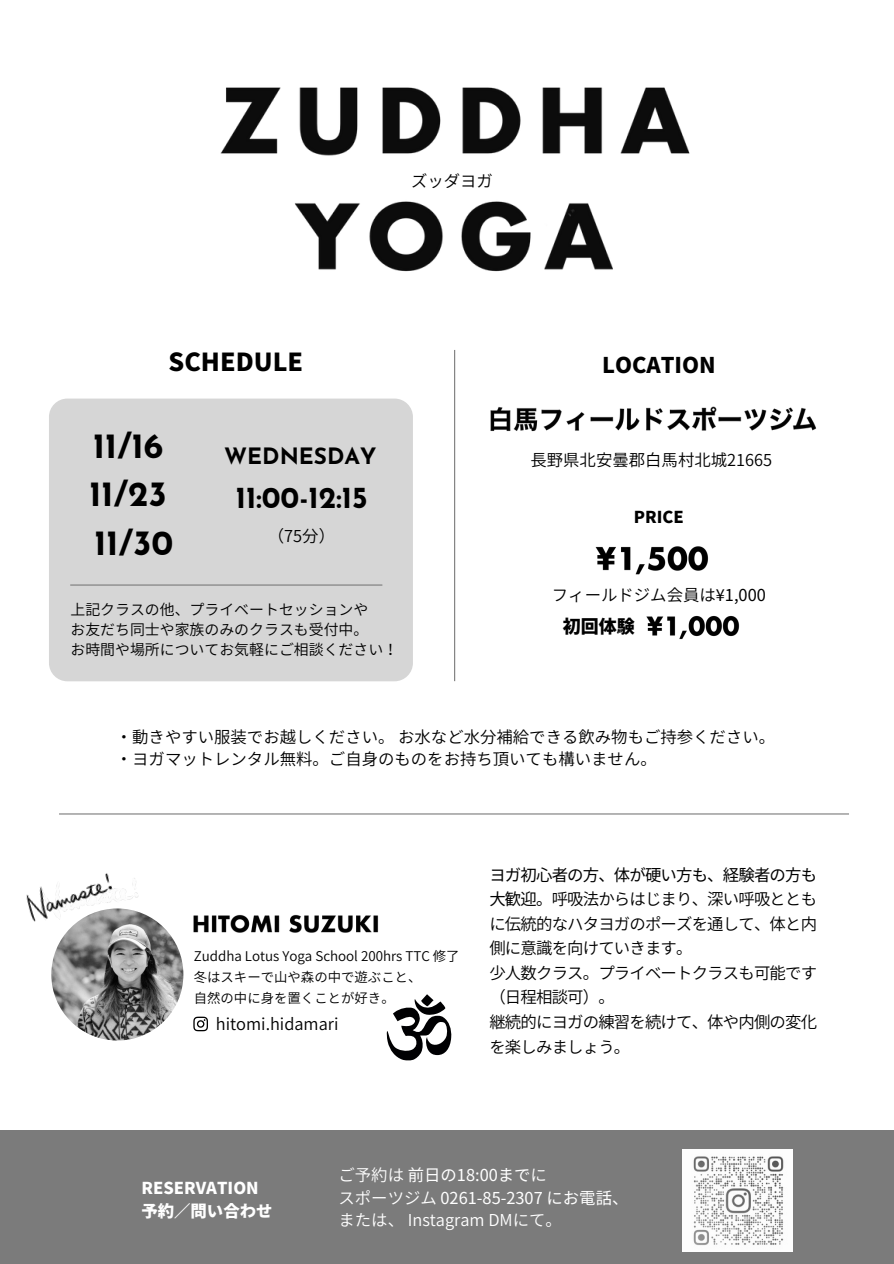
<style>
.page{position:relative;width:894px;height:1264px;background:#fff}
.page>*{position:absolute;margin:0;border:0;box-sizing:border-box;transform-origin:0 0}
.t1{font:700 34.8px/48.4px "Josefin Sans";color:#000}
.t2{font:700 30px "Josefin Sans";color:#000}
.t3{font:900 24.75px "Noto Sans JP";color:#000}
.t4{font:700 22.5px "Josefin Sans";color:#000}
.t5{font:900 21.6px "Noto Sans JP";color:#000}
.t6{font:900 18px "Noto Sans JP";color:#000}
.t7{font:600 16.35px/24.6px "Noto Sans JP";letter-spacing:-.05em;color:#000}
.t8{font:600 16.35px/22.5px "Noto Sans JP";color:#000}
.t9{font:600 16.35px/22.5px "Noto Sans JP";color:#fff}
.t10{font:900 16.35px/22.5px "Noto Sans JP";color:#fff}
.t11{font:900 16.35px "Noto Sans JP";color:#000}
.t12{font:600 14.85px/20.2px "Noto Sans JP";color:#000}
.t13{font:600 13.35px/21.1px "Noto Sans JP";color:#000}
.s1{font-weight:400}
</style>
<div class="page">
<img style="left:51px;top:908px;width:132px;height:132px;border-radius:50%">
<img style="left:193px;top:914px;width:186px;height:19px">
<img style="left:127px;top:878px;width:21px;height:45px">
<svg style="left:193px;top:1016px;width:15px;height:15px"></svg>
<img style="left:26px;top:873px;width:101px;height:70px">
<img style="left:490px;top:406px;width:327px;height:26px">
<img style="left:646px;top:615px;width:94px;height:25px">
<img style="left:595px;top:546px;width:114px;height:29px">
<svg style="left:386px;top:994px;width:65px;height:66px"></svg>
<div style="left:49px;top:398px;width:364px;height:283px;background:#d6d6d6;border-radius:18px"></div>
<hr style="left:454px;top:350px;width:1px;height:331px;background:#7b7b7b">
<hr style="left:59px;top:813px;width:789px;height:1px;background:#7b7b7b">
<div style="left:0;top:1130px;width:893px;height:133px;background:#7b7b7b"></div>
<img style="left:682px;top:1149px;width:110px;height:102px">
<img style="left:220px;top:87px;width:470px;height:185px">
<hr style="left:70px;top:584px;width:312px;height:1px;background:#7b7b7b">
<p class="t8" style="left:411px;top:169px;width:83px">ズッダヨガ</p>
<h3 class="t3" style="left:168px;top:342px;width:136px">SCHEDULE</h3>
<h3 class="t5" style="left:602px;top:348px;width:115px">LOCATION</h3>
<h1 class="t1" style="left:90px;top:425px;width:85px">11/16<br>11/23<br>11/30</h1>
<h3 class="t4" style="left:224px;top:447px;width:153px">WEDNESDAY</h3>
<h2 class="t2" style="left:235px;top:485px;width:133px">11:00-12:15</h2>
<p class="t8" style="left:268px;top:523px;width:69px">（75分）</p>
<p class="t12" style="left:70px;top:598px;width:329px">上記クラスの他、プライベートセッションや<br>お友だち同士や家族のみのクラスも受付中。<br>お時間や場所についてお気軽にご相談ください！</p>
<p class="t8" style="left:530px;top:448px;width:243px">長野県北安曇郡白馬村北城21665</p>
<p class="t11" style="left:633px;top:504px;width:51px">PRICE</p>
<p class="t8" style="left:551px;top:582px;width:215px">フィールドジム会員は<span class="s1">¥1,000</span></p>
<p class="t6" style="left:562px;top:612px;width:73px">初回体験</p>
<p class="t8" style="left:116px;top:724px;width:660px">・動きやすい服装でお越しください。お水など水分補給できる飲み物もご持参ください。・ヨガマットレンタル無料。ご自身のものをお持ち頂いても構いません。</p>
<p class="t13" style="left:194px;top:944px;width:267px">Zuddha Lotus Yoga School 200hrs TTC 修了冬はスキーで山や森の中で遊ぶこと、<br>自然の中に身を置くことが好き。</p>
<p class="t8" style="left:216px;top:1012px;width:124px">hitomi.hidamari</p>
<p class="t7" style="left:489px;top:861px;width:329px"><span class="s1">ヨガ初心者の方、体が硬い方も、経験者の方も大歓迎。</span>呼吸法からはじまり、深い呼吸とともに伝統的なハタヨガのポーズを通して、体と内側に意識を向けていきます。<br>少人数クラス。プライベートクラスも可能です（日程相談可）。<br>継続的にヨガの練習を続けて、体や内側の変化を楽しみましょう。</p>
<p class="t10" style="left:141px;top:1176px;width:133px">RESERVATION予約／問い合わせ</p>
<p class="t9" style="left:338px;top:1163px;width:291px">ご予約は<span class="s1">前日の18:00まで</span>に<br>スポーツジム <span class="s1">0261-85-2307 にお電話、</span>または、 Instagram DMにて。</p>
</div>
